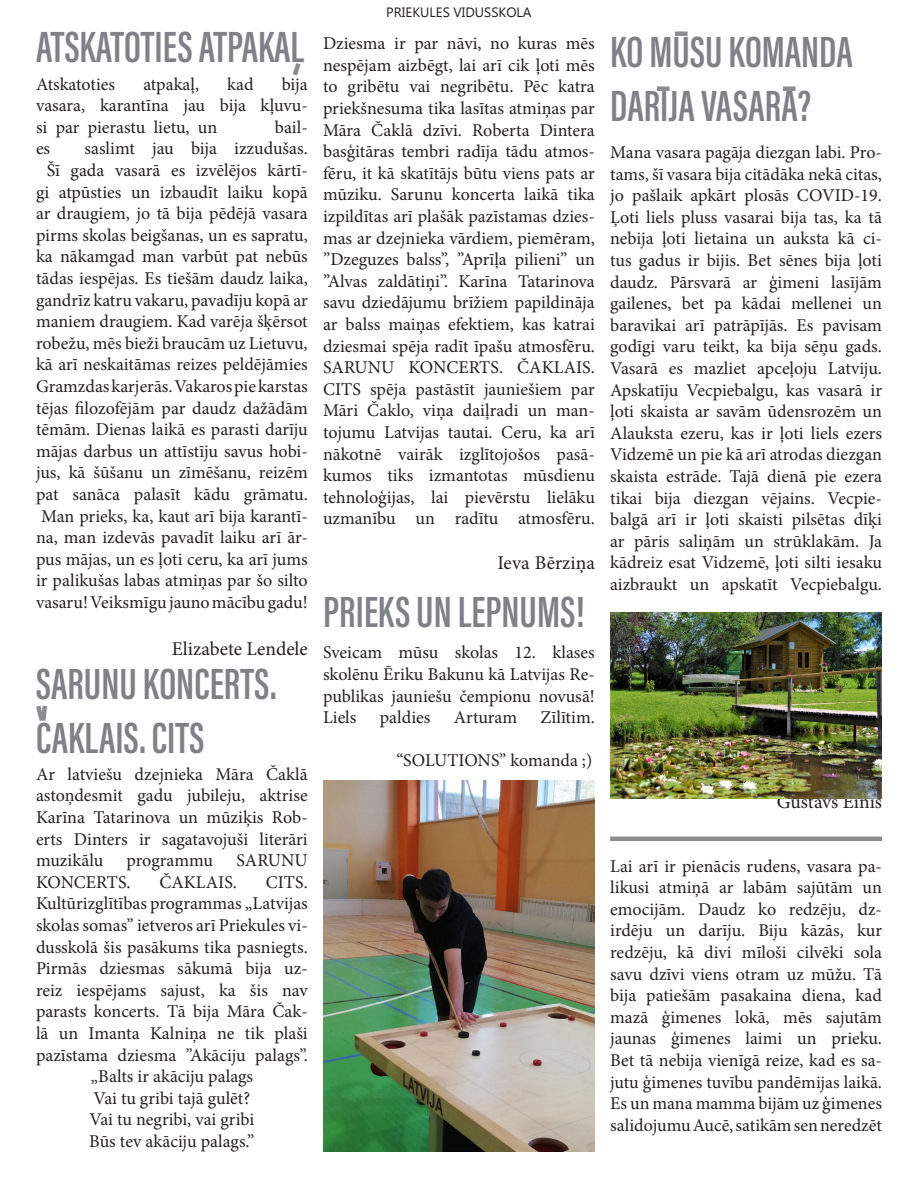
<style>
.page{position:relative;width:918px;height:1188px;background:#fff}
.page>*{position:absolute;margin:0;border:0;box-sizing:border-box;transform-origin:0 0}
.t1{font:45px/54px "Acumin Variable Concept";letter-spacing:-.26em;color:#7e8185}
.t2{font:19.5px "Minion Pro";color:#231f20}
.t3{font:18px/21.6px "Minion Pro";color:#231f20;text-align:justify}
.t4{font:13.5px "Gadugi";color:#231f20}
</style>
<div class="page">
<svg style="left:292px;top:63px;width:9px;height:13px"></svg>
<img style="left:323px;top:781px;width:272px;height:371px">
<svg style="left:36px;top:705px;width:11px;height:16px"></svg>
<hr style="left:675px;top:32px;width:13px;height:4px;background:#8a8c8f">
<div style="left:657px;top:86px;width:13px;height:5px;background:#8a8c8f"></div>
<div style="left:783px;top:86px;width:13px;height:5px;background:#8a8c8f"></div>
<img style="left:610px;top:613px;width:272px;height:186px">
<hr style="left:610px;top:837px;width:272px;height:4px;background:#8a8c8f">
<p class="t1" style="left:36px;top:17px;width:281px">ATSKATOTI ESATPAKAL</p>
<p class="t3" style="left:36px;top:73px;width:273px;text-indent:246px">bija vasara, karantīna jau bija kļuvu&shy;si par pierastu lietu, un</p>
<p class="t3" style="left:36px;top:73px;width:81px">Atskatoties</p>
<p class="t3" style="left:143px;top:73px;width:57px">atpakaļ,</p>
<p class="t3" style="left:227px;top:73px;width:28px">kad</p>
<p class="t3" style="left:275px;top:116px;width:34px">bail-</p>
<p class="t3" style="left:36px;top:138px;width:16px">es</p>
<p class="t3" style="left:85px;top:138px;width:225px">saslimt jau bija izzudušas.</p>
<p class="t3" style="left:36px;top:159px;width:273px;text-align:center">Šī gada vasarā es izvēlējos kārtī&shy;gi atpūsties un izbaudīt laiku kopā ar draugiem, jo tā bija pēdējā vasara pirms skolas beigšanas, un es sapratu, ka nākamgad man varbūt pat nebūs tādas iespējas. Es tiešām daudz laika, gandrīz katru vakaru, pavadīju kopā ar maniem draugiem. Kad varēja šķērsot robežu, mēs bieži braucām uz Lietuvu, kā arī neskaitāmas reizes peldējāmies Gramzdas karjerās. Vakaros pie karstas tējas filozofējām par daudz dažādām tēmām. Dienas laikā es parasti darīju mājas darbus un attīstīju savus hobi&shy;jus, kā šūšanu un zīmēšanu, reizēm pat sanāca palasīt kādu grāmatu.</p>
<p class="t3" style="left:36px;top:505px;width:273px">Man prieks, ka, kaut arī bija karantī&shy;na, man izdevās pavadīt laiku arī ār&shy;pus mājas, un es ļoti ceru, ka arī jums ir palikušas labas atmiņas par šo silto vasaru! Veiksmīgu jauno mācību gadu!</p>
<p class="t2" style="left:172px;top:635px;width:138px">Elizabete Lendele</p>
<p class="t1" style="left:36px;top:655px;width:246px">SARUNUKONCERTS.<br>CAKLAIS. CITS</p>
<p class="t3" style="left:36px;top:763px;width:273px">Ar latviešu dzejnieka Māra Čaklā astoņdesmit gadu jubileju, aktrise Karīna Tatarinova un mūziķis Rob&shy;erts Dinters ir sagatavojuši literāri muzikālu</p>
<p class="t3" style="left:127px;top:850px;width:88px">programmu</p>
<p class="t3" style="left:236px;top:850px;width:73px">SARUNU</p>
<p class="t3" style="left:36px;top:871px;width:96px">KONCERTS.</p>
<p class="t3" style="left:159px;top:871px;width:79px">ČAKLAIS.</p>
<p class="t3" style="left:36px;top:871px;width:273px;text-indent:230px">CITS.<br>Kultūrizglītības programmas „Latvijas skolas somas” ietveros arī Priekules vi&shy;dusskolā šis pasākums tika pasniegts.</p>
<p class="t3" style="left:36px;top:958px;width:273px">Pirmās dziesmas sākumā bija uz&shy;reiz iespējams sajust, ka šis nav parasts koncerts. Tā bija Māra Čak&shy;lā un Imanta Kalniņa ne tik plaši pazīstama dziesma ”Akāciju palags”.</p>
<p class="t3" style="left:91px;top:1066px;width:164px">„Balts ir akāciju palags</p>
<p class="t3" style="left:94px;top:1087px;width:158px">Vai tu gribi tajā gulēt?</p>
<p class="t3" style="left:90px;top:1109px;width:166px">Vai tu negribi, vai gribi</p>
<p class="t3" style="left:89px;top:1131px;width:167px">Būs tev akāciju palags.”</p>
<p class="t4" style="left:386px;top:4px;width:147px">PRIEKULES VIDUSSKOLA</p>
<p class="t3" style="left:323px;top:33px;width:273px">Dziesma ir par nāvi, no kuras mēs nespējam aizbēgt, lai arī cik ļoti mēs to gribētu vai negribētu. Pēc katra priekšnesuma tika lasītas atmiņas par Māra Čaklā dzīvi. Roberta Dintera basģitāras tembri radīja tādu atmos&shy;fēru, it kā skatītājs būtu viens pats ar mūziku. Sarunu koncerta laikā tika izpildītas arī plašāk pazīstamas dzies&shy;mas ar dzejnieka vārdiem, piemēram, ”Dzeguzes balss”, ”Aprīļa pilieni” un ”Alvas zaldātiņi”. Karīna Tatarinova savu dziedājumu brīžiem papildināja ar balss maiņas efektiem, kas katrai dziesmai spēja radīt īpašu atmosfēru.</p>
<p class="t3" style="left:323px;top:357px;width:273px">SARUNU KONCERTS. ČAKLAIS.<br>CITS spēja pastāstīt jauniešiem par Māri Čaklo, viņa daiļradi un man&shy;tojumu Latvijas tautai. Ceru, ka arī nākotnē vairāk izglītojošos pasā&shy;kumos tiks izmantotas mūsdienu tehnoloģijas, lai pievērstu lielāku uzmanību un radītu atmosfēru.</p>
<p class="t2" style="left:497px;top:550px;width:99px">Ieva Bērziņa</p>
<p class="t1" style="left:323px;top:583px;width:267px">PRIEKSUNLEPNUMS!</p>
<p class="t3" style="left:323px;top:642px;width:273px">Sveicam mūsu skolas 12. klases skolēnu Ēriku Bakunu kā Latvijas Re&shy;publikas jauniešu čempionu novusā!</p>
<p class="t3" style="left:323px;top:707px;width:35px">Liels</p>
<p class="t3" style="left:380px;top:707px;width:52px">paldies</p>
<p class="t3" style="left:454px;top:707px;width:65px">Arturam</p>
<p class="t3" style="left:540px;top:707px;width:56px">Zīlītim.</p>
<p class="t3" style="left:397px;top:750px;width:197px">“SOLUTIONS” komanda ;)</p>
<p class="t1" style="left:610px;top:22px;width:257px">KOMUSUKOMANDA<br>DARIJAVASARA?</p>
<p class="t3" style="left:610px;top:142px;width:273px">Mana vasara pagāja diezgan labi. Pro&shy;tams, šī vasara bija citādāka nekā citas, jo pašlaik apkārt plosās COVID-19.<br>Ļoti liels pluss vasarai bija tas, ka tā nebija ļoti lietaina un auksta kā ci&shy;tus gadus ir bijis. Bet sēnes bija ļoti daudz. Pārsvarā ar ģimeni lasījām gailenes, bet pa kādai mellenei un baravikai arī patrāpījās. Es pavisam godīgi varu teikt, ka bija sēņu gads.</p>
<p class="t3" style="left:610px;top:358px;width:273px">Vasarā es mazliet apceļoju Latviju.<br>Apskatīju Vecpiebalgu, kas vasarā ir ļoti skaista ar savām ūdensrozēm un Alauksta ezeru, kas ir ļoti liels ezers Vidzemē un pie kā arī atrodas diezgan skaista estrāde. Tajā dienā pie ezera tikai bija diezgan vējains. Vecpie&shy;balgā arī ir ļoti skaisti pilsētas dīķi ar pāris saliņām un strūklakām. Ja kādreiz esat Vidzemē, ļoti silti iesaku aizbraukt un apskatīt Vecpiebalgu.</p>
<p class="t2" style="left:777px;top:789px;width:107px">Gustavs Einis</p>
<p class="t3" style="left:610px;top:855px;width:273px">Lai arī ir pienācis rudens, vasara pa&shy;likusi atmiņā ar labām sajūtām un emocijām. Daudz ko redzēju, dz&shy;irdēju un darīju. Biju kāzās, kur redzēju, kā divi mīloši cilvēki sola savu dzīvi viens otram uz mūžu. Tā bija patiešām pasakaina diena, kad mazā ģimenes lokā, mēs sajutām jaunas ģimenes laimi un prieku.</p>
<p class="t3" style="left:610px;top:1050px;width:273px">Bet tā nebija vienīgā reize, kad es sa&shy;jutu ģimenes tuvību pandēmijas laikā.</p>
<p class="t3" style="left:610px;top:1093px;width:273px">Es un mana mamma bijām uz ģimenes salidojumu Aucē, satikām sen neredzēt</p>
</div>
